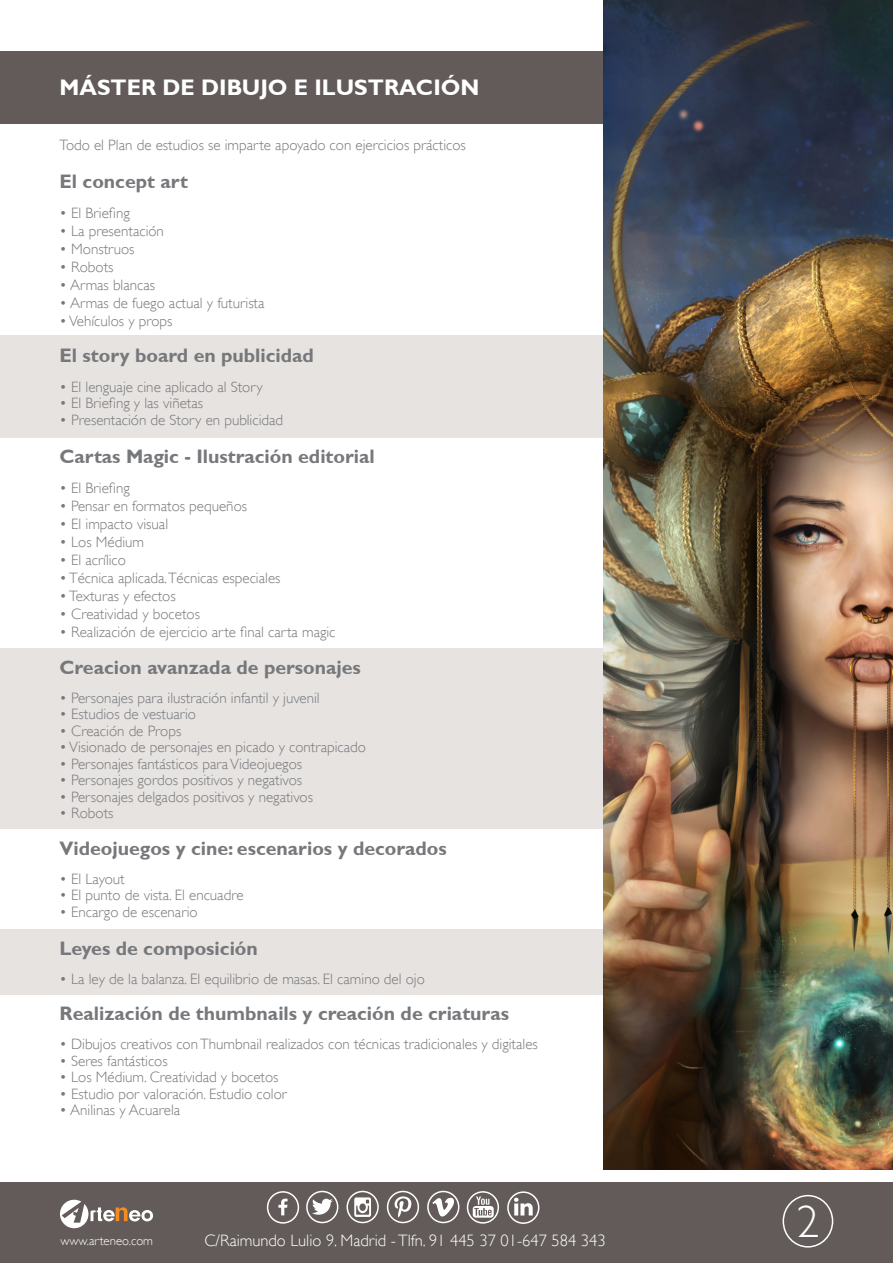
<style>
.page{position:relative;width:893px;height:1263px;background:#fff}
.page>*{position:absolute;margin:0;border:0;box-sizing:border-box;transform-origin:0 0}
.t1{font:300 45px "Gill Sans";color:#fff}
.t2{font:700 22.5px "Gill Sans";color:#fff}
.t3{font:700 19.5px "Gill Sans";color:#76787b}
.t4{font:300 16.5px "Gill Sans";color:#fff}
.t5{font:300 15px "Gill Sans";color:#76787b}
.t6{font:300 12.75px "Gill Sans";color:#fff}
</style>
<div class="page">
<div style="left:0;top:1182px;width:893px;height:81px;background:#625b5a"></div>
<div style="left:783px;top:1195px;width:50px;height:52px;border:2px solid #fff;border-radius:50%"></div>
<div style="left:0;top:51px;width:604px;height:72px;background:#625b5a"></div>
<svg style="left:60px;top:1200px;width:93px;height:28px"></svg>
<div style="left:427px;top:1191px;width:32px;height:32px;border:2px solid #fff;border-radius:50%"></div>
<div style="left:387px;top:1191px;width:32px;height:32px;border:2px solid #fff;border-radius:50%"></div>
<svg style="left:394px;top:1196px;width:18px;height:21px"></svg>
<div style="left:346px;top:1191px;width:33px;height:32px;border:2px solid #fff;border-radius:50%"></div>
<svg style="left:354px;top:1197px;width:17px;height:20px"></svg>
<div style="left:306px;top:1191px;width:32px;height:32px;border:2px solid #fff;border-radius:50%"></div>
<svg style="left:312px;top:1199px;width:21px;height:16px"></svg>
<div style="left:467px;top:1191px;width:32px;height:32px;border:2px solid #fff;border-radius:50%"></div>
<svg style="left:473px;top:1196px;width:21px;height:22px"></svg>
<svg style="left:278px;top:1198px;width:10px;height:17px"></svg>
<div style="left:267px;top:1191px;width:32px;height:32px;border:2px solid #fff;border-radius:50%"></div>
<svg style="left:432px;top:1198px;width:22px;height:19px"></svg>
<div style="left:507px;top:1191px;width:32px;height:33px;border:2px solid #fff;border-radius:50%"></div>
<svg style="left:514px;top:1198px;width:19px;height:17px"></svg>
<div style="left:0;top:929px;width:604px;height:66px;background:#e6e3e1"></div>
<div style="left:0;top:648px;width:893px;height:181px;background:#e6e3e1"></div>
<div style="left:0;top:336px;width:604px;height:102px;background:#e6e3e1"></div>
<img style="left:604px;top:0;width:289px;height:1169px">
<p class="t2" style="left:60px;top:74px;width:421px">MÁSTER DE DIBUJO E ILUSTRACIÓN</p>
<p class="t5" style="left:60px;top:136px;width:408px">Todo el Plan de estudios se imparte apoyado con ejercicios prácticos</p>
<p class="t3" style="left:60px;top:169px;width:130px">El concept art</p>
<p class="t5" style="left:60px;top:204px;width:72px">• El Briefing</p>
<p class="t5" style="left:60px;top:222px;width:106px">• La presentación</p>
<p class="t5" style="left:60px;top:240px;width:77px">• Monstruos</p>
<p class="t5" style="left:60px;top:258px;width:56px">• Robots</p>
<p class="t5" style="left:60px;top:276px;width:97px">• Armas blancas</p>
<p class="t5" style="left:60px;top:294px;width:207px">• Armas de fuego actual y futurista</p>
<p class="t5" style="left:60px;top:312px;width:114px">• Vehículos y props</p>
<p class="t3" style="left:60px;top:344px;width:256px">El story board en publicidad</p>
<p class="t5" style="left:60px;top:378px;width:205px">• El lenguaje cine aplicado al Story</p>
<p class="t5" style="left:60px;top:394px;width:145px">• El Briefing y las viñetas</p>
<p class="t5" style="left:60px;top:411px;width:225px">• Presentación de Story en publicidad</p>
<p class="t3" style="left:60px;top:445px;width:317px">Cartas Magic - Ilustración editorial</p>
<p class="t5" style="left:60px;top:480px;width:72px">• El Briefing</p>
<p class="t5" style="left:60px;top:498px;width:189px">• Pensar en formatos pequeños</p>
<p class="t5" style="left:60px;top:516px;width:110px">• El impacto visual</p>
<p class="t5" style="left:60px;top:534px;width:86px">• Los Médium</p>
<p class="t5" style="left:60px;top:552px;width:68px">• El acrílico</p>
<p class="t5" style="left:60px;top:570px;width:222px">• Técnica aplicada.Técnicas especiales</p>
<p class="t5" style="left:60px;top:588px;width:118px">• Texturas y efectos</p>
<p class="t5" style="left:60px;top:606px;width:142px">• Creatividad y bocetos</p>
<p class="t5" style="left:60px;top:624px;width:278px">• Realización de ejercicio arte final carta magic</p>
<p class="t3" style="left:60px;top:655px;width:303px">Creacion avanzada de personajes</p>
<p class="t5" style="left:60px;top:689px;width:262px">• Personajes para ilustración infantil y juvenil</p>
<p class="t5" style="left:60px;top:706px;width:138px">• Estudios de vestuario</p>
<p class="t5" style="left:60px;top:722px;width:123px">• Creación de Props</p>
<p class="t5" style="left:60px;top:739px;width:308px">• Visionado de personajes en picado y contrapicado</p>
<p class="t5" style="left:60px;top:755px;width:244px">• Personajes fantásticos para Videojuegos</p>
<p class="t5" style="left:60px;top:772px;width:244px">• Personajes gordos positivos y negativos</p>
<p class="t5" style="left:60px;top:788px;width:255px">• Personajes delgados positivos y negativos</p>
<p class="t5" style="left:60px;top:805px;width:56px">• Robots</p>
<p class="t3" style="left:60px;top:836px;width:389px">Videojuegos y cine: escenarios y decorados</p>
<p class="t5" style="left:60px;top:870px;width:67px">• El Layout</p>
<p class="t5" style="left:60px;top:886px;width:185px">• El punto de vista. El encuadre</p>
<p class="t5" style="left:60px;top:903px;width:140px">• Encargo de escenario</p>
<p class="t3" style="left:60px;top:937px;width:200px">Leyes de composición</p>
<p class="t5" style="left:60px;top:970px;width:367px">• La ley de la balanza. El equilibrio de masas. El camino del ojo</p>
<p class="t3" style="left:60px;top:1002px;width:451px">Realización de thumbnails y creación de criaturas</p>
<p class="t5" style="left:60px;top:1036px;width:480px">• Dibujos creativos con Thumbnail realizados con técnicas tradicionales y digitales</p>
<p class="t5" style="left:60px;top:1052px;width:110px">• Seres fantásticos</p>
<p class="t5" style="left:60px;top:1069px;width:221px">• Los Médium. Creatividad y bocetos</p>
<p class="t5" style="left:60px;top:1085px;width:229px">• Estudio por valoración. Estudio color</p>
<p class="t5" style="left:60px;top:1102px;width:122px">• Anilinas y Acuarela</p>
<p class="t6" style="left:60px;top:1233px;width:94px">www.arteneo.com</p>
<p class="t4" style="left:204px;top:1231px;width:403px">C/Raimundo Lulio 9. Madrid - Tlfn. 91 445 37 01-647 584 343</p>
<h1 class="t1" style="left:797px;top:1195px;width:24px">2</h1>
</div>
